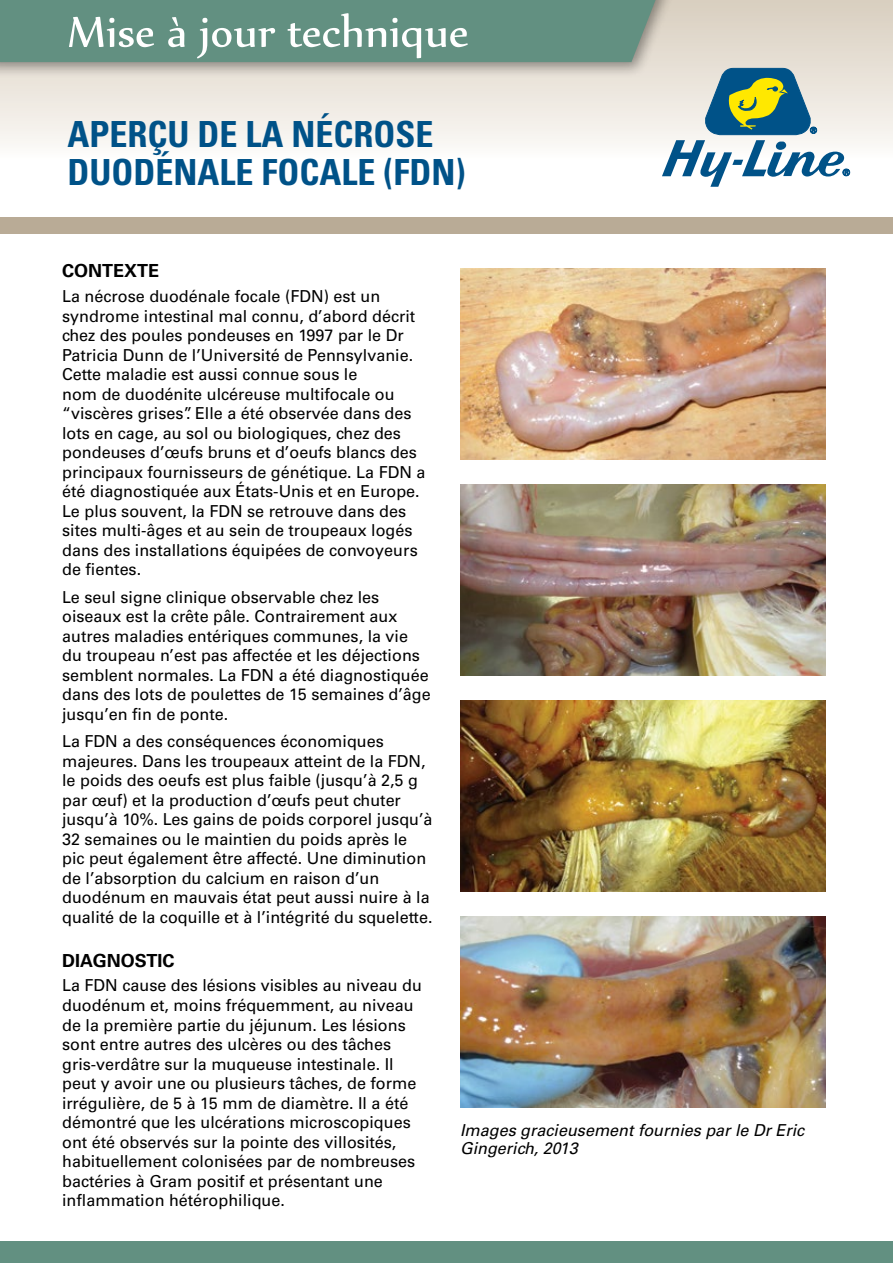
<style>
.page{position:relative;width:893px;height:1263px;background:#fff}
.page>*{position:absolute;margin:0;border:0;box-sizing:border-box;transform-origin:0 0}
.t1{font:51px "Nyala";color:#fff}
.t2{font:700 condensed 36px/37.5px "Univers LT Std";color:#005288}
.t3{font:700 18px "Univers LT Std";color:#000}
.t4{font:16.5px/19.5px "Univers LT Std";color:#000}
.t5{font:italic 16.5px/18px "Univers LT Std";color:#000}
</style>
<div class="page">
<div style="left:0;top:0;width:893px;height:166px;background:linear-gradient(to bottom,#d8cdbd,#fefdfc)"></div>
<div style="left:0;top:0;width:676px;height:78px;background:#000;opacity:.4"></div>
<div style="left:0;top:0;width:656px;height:62px;background:#629081"></div>
<div style="left:0;top:1241px;width:893px;height:22px;background:#629081"></div>
<svg style="left:662px;top:68px;width:188px;height:119px"></svg>
<div style="left:0;top:217px;width:893px;height:16px;background:#b9ab96"></div>
<img style="left:461px;top:268px;width:364px;height:191px">
<img style="left:461px;top:484px;width:364px;height:191px">
<img style="left:461px;top:700px;width:364px;height:191px">
<img style="left:461px;top:916px;width:364px;height:191px">
<h1 class="t1" style="left:68px;top:1px;width:402px">Mise à jour technique</h1>
<h2 class="t2" style="left:68px;top:116px;width:399px">APERÇU DE LA NÉCROSE<br>DUODÉNALE FOCALE (FDN)</h2>
<p class="t3" style="left:62px;top:260px;width:99px">CONTEXTE</p>
<p class="t4" style="left:62px;top:286px;width:365px">La nécrose duodénale focale (FDN) est un syndrome intestinal mal connu, d’abord décrit chez des poules pondeuses en 1997 par le Dr Patricia Dunn de l’Université de Pennsylvanie.<br>Cette maladie est aussi connue sous le<br>nom de duodénite ulcéreuse multifocale ou “viscères grises”. Elle a été observée dans des lots en cage, au sol ou biologiques, chez des pondeuses d’œufs bruns et d’oeufs blancs des principaux fournisseurs de génétique. La FDN a été diagnostiquée aux États-Unis et en Europe.<br>Le plus souvent, la FDN se retrouve dans des sites multi-âges et au sein de troupeaux logés dans des installations équipées de convoyeurs de fientes.</p>
<p class="t4" style="left:62px;top:587px;width:370px">Le seul signe clinique observable chez les oiseaux est la crête pâle. Contrairement aux autres maladies entériques communes, la vie du troupeau n’est pas affectée et les déjections semblent normales. La FDN a été diagnostiquée dans des lots de poulettes de 15 semaines d’âge jusqu’en fin de ponte.</p>
<p class="t4" style="left:62px;top:732px;width:372px">La FDN a des conséquences économiques majeures. Dans les troupeaux atteint de la FDN, le poids des oeufs est plus faible (jusqu’à 2,5 g par œuf) et la production d’œufs peut chuter jusqu’à 10%. Les gains de poids corporel jusqu’à 32 semaines ou le maintien du poids après le pic peut également être affecté. Une diminution de l’absorption du calcium en raison d’un duodénum en mauvais état peut aussi nuire à la qualité de la coquille et à l’intégrité du squelette.</p>
<p class="t3" style="left:62px;top:950px;width:114px">DIAGNOSTIC</p>
<p class="t4" style="left:62px;top:976px;width:361px">La FDN cause des lésions visibles au niveau du duodénum et, moins fréquemment, au niveau de la première partie du jéjunum. Les lésions sont entre autres des ulcères ou des tâches gris-verdâtre sur la muqueuse intestinale. Il peut y avoir une ou plusieurs tâches, de forme irrégulière, de 5 à 15 mm de diamètre. Il a été démontré que les ulcérations microscopiques ont été observés sur la pointe des villosités, habituellement colonisées par de nombreuses bactéries à Gram positif et présentant une inflammation hétérophilique.</p>
<p class="t5" style="left:460px;top:1121px;width:346px">Images gracieusement fournies par le Dr Eric<br>Gingerich, 2013</p>
</div>
